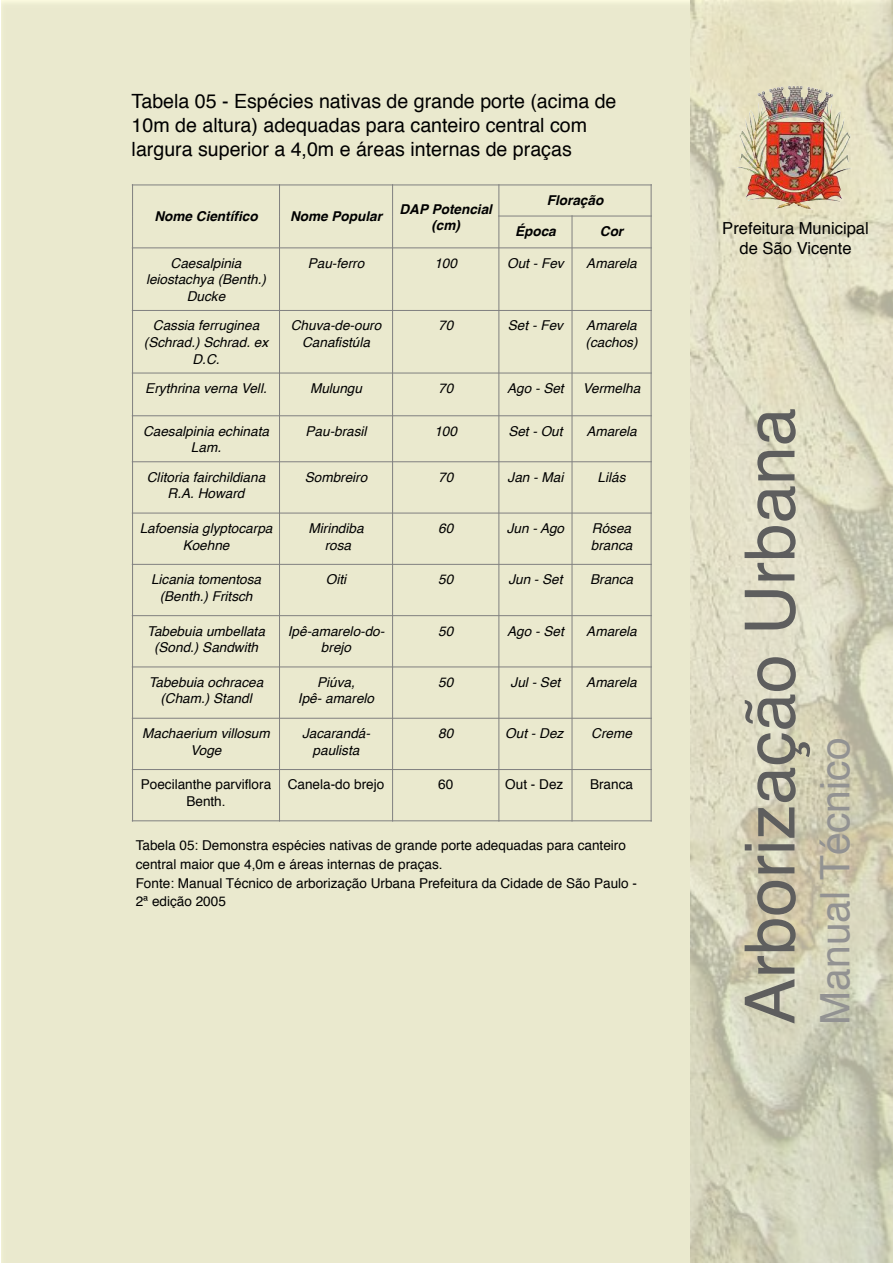
<style>
.page{position:relative;width:893px;height:1263px;background:#fff}
.page>*{position:absolute;margin:0;border:0;box-sizing:border-box;transform-origin:0 0}
.t1{font:69.3px "Helvetica";color:#5e5e5e}
.t2{font:40.65px "Helvetica";color:#929292}
.t3{font:19.65px/24.2px "Helvetica";color:#000}
.t4{font:16.65px/19.6px "Helvetica";color:#000;text-align:center}
.t5{font:italic 13.5px/16.6px "Helvetica";color:#000;text-align:center}
.t6{font:13.5px/18.8px "Helvetica";color:#000;text-align:center}
.t7{font:italic 700 13.5px/16.6px "Helvetica";color:#000;text-align:center}
</style>
<div class="page">
<div style="left:1px;top:0;width:892px;height:1263px;background:#eae9ce"></div>
<img style="left:691px;top:0;width:202px;height:1263px">
<hr style="left:279px;top:184px;width:1px;height:32px;background:#808080">
<hr style="left:279px;top:216px;width:1px;height:32px;background:#808080">
<hr style="left:279px;top:248px;width:1px;height:573px;background:#808080">
<hr style="left:392px;top:184px;width:1px;height:32px;background:#808080">
<hr style="left:392px;top:216px;width:1px;height:32px;background:#808080">
<hr style="left:392px;top:248px;width:1px;height:573px;background:#808080">
<hr style="left:498px;top:184px;width:1px;height:32px;background:#808080">
<hr style="left:498px;top:216px;width:1px;height:32px;background:#808080">
<hr style="left:498px;top:248px;width:1px;height:573px;background:#808080">
<hr style="left:572px;top:215px;width:1px;height:33px;background:#808080">
<hr style="left:572px;top:248px;width:1px;height:573px;background:#808080">
<hr style="left:498px;top:216px;width:154px;height:1px;background:#808080">
<hr style="left:132px;top:247px;width:520px;height:1px;background:#808080">
<hr style="left:132px;top:310px;width:520px;height:1px;background:#808080">
<hr style="left:132px;top:373px;width:520px;height:1px;background:#808080">
<hr style="left:132px;top:415px;width:520px;height:1px;background:#808080">
<hr style="left:132px;top:461px;width:520px;height:1px;background:#808080">
<hr style="left:132px;top:513px;width:520px;height:1px;background:#808080">
<hr style="left:132px;top:564px;width:520px;height:1px;background:#808080">
<hr style="left:132px;top:615px;width:520px;height:1px;background:#808080">
<hr style="left:132px;top:666px;width:520px;height:1px;background:#808080">
<hr style="left:132px;top:718px;width:520px;height:1px;background:#808080">
<hr style="left:132px;top:769px;width:520px;height:1px;background:#808080">
<hr style="left:132px;top:184px;width:1px;height:32px;background:#808080">
<hr style="left:132px;top:216px;width:1px;height:32px;background:#808080">
<hr style="left:132px;top:248px;width:1px;height:573px;background:#808080">
<hr style="left:651px;top:184px;width:1px;height:32px;background:#808080">
<hr style="left:651px;top:216px;width:1px;height:32px;background:#808080">
<hr style="left:651px;top:248px;width:1px;height:573px;background:#808080">
<hr style="left:132px;top:185px;width:148px;height:1px;background:#808080">
<hr style="left:280px;top:185px;width:219px;height:1px;background:#808080">
<hr style="left:499px;top:185px;width:73px;height:1px;background:#808080">
<hr style="left:572px;top:185px;width:80px;height:1px;background:#808080">
<hr style="left:132px;top:820px;width:520px;height:1px;background:#808080">
<img style="left:736px;top:84px;width:118px;height:129px">
<h3 class="t3" style="left:132px;top:90px;width:486px">Tabela 05 - Espécies nativas de grande porte (acima de<br>10m de altura) adequadas para canteiro central com largura superior a 4,0m e áreas internas de praças</h3>
<p class="t7" style="left:154px;top:208px;width:105px">Nome Científico</p>
<p class="t7" style="left:290px;top:208px;width:93px">Nome Popular</p>
<p class="t7" style="left:399px;top:201px;width:94px">DAP Potencial (cm)</p>
<p class="t7" style="left:547px;top:192px;width:58px">Floração</p>
<p class="t7" style="left:515px;top:223px;width:42px">Época</p>
<p class="t7" style="left:600px;top:223px;width:25px">Cor</p>
<p class="t5" style="left:146px;top:255px;width:121px">Caesalpinia leiostachya (Benth.)<br>Ducke</p>
<p class="t5" style="left:308px;top:255px;width:58px">Pau-ferro</p>
<p class="t5" style="left:434px;top:255px;width:24px">100</p>
<p class="t5" style="left:507px;top:255px;width:58px">Out - Fev</p>
<p class="t5" style="left:586px;top:255px;width:52px">Amarela</p>
<p class="t5" style="left:144px;top:318px;width:126px">Cassia ferruginea (Schrad.) Schrad. ex<br>D.C.</p>
<p class="t5" style="left:291px;top:318px;width:92px">Chuva-de-ouro<br>Canafistúla</p>
<p class="t5" style="left:438px;top:318px;width:17px">70</p>
<p class="t5" style="left:508px;top:318px;width:57px">Set - Fev</p>
<p class="t5" style="left:586px;top:318px;width:54px;text-align:left">Amarela (cachos)</p>
<p class="t5" style="left:145px;top:380px;width:123px">Erythrina verna Vell.</p>
<p class="t5" style="left:310px;top:380px;width:54px">Mulungu</p>
<p class="t5" style="left:438px;top:380px;width:17px">70</p>
<p class="t5" style="left:507px;top:380px;width:58px">Ago - Set</p>
<p class="t5" style="left:583px;top:380px;width:59px">Vermelha</p>
<p class="t5" style="left:143px;top:423px;width:127px">Caesalpinia echinata<br>Lam.</p>
<p class="t5" style="left:306px;top:423px;width:63px">Pau-brasil</p>
<p class="t5" style="left:434px;top:423px;width:24px">100</p>
<p class="t5" style="left:508px;top:423px;width:56px">Set - Out</p>
<p class="t5" style="left:586px;top:423px;width:52px">Amarela</p>
<p class="t5" style="left:147px;top:469px;width:120px">Clitoria fairchildiana<br>R.A. Howard</p>
<p class="t5" style="left:305px;top:469px;width:64px">Sombreiro</p>
<p class="t5" style="left:438px;top:469px;width:17px">70</p>
<p class="t5" style="left:508px;top:469px;width:57px">Jan - Mai</p>
<p class="t5" style="left:598px;top:469px;width:29px">Lilás</p>
<p class="t5" style="left:140px;top:520px;width:134px">Lafoensia glyptocarpa<br>Koehne</p>
<p class="t5" style="left:309px;top:520px;width:57px">Mirindiba rosa</p>
<p class="t5" style="left:438px;top:520px;width:17px">60</p>
<p class="t5" style="left:507px;top:520px;width:59px">Jun - Ago</p>
<p class="t5" style="left:591px;top:520px;width:43px;text-align:left">Rósea branca</p>
<p class="t5" style="left:151px;top:571px;width:112px">Licania tomentosa (Benth.) Fritsch</p>
<p class="t5" style="left:326px;top:571px;width:22px">Oiti</p>
<p class="t5" style="left:438px;top:571px;width:17px">50</p>
<p class="t5" style="left:508px;top:571px;width:56px">Jun - Set</p>
<p class="t5" style="left:590px;top:571px;width:44px">Branca</p>
<p class="t5" style="left:147px;top:623px;width:119px">Tabebuia umbellata (Sond.) Sandwith</p>
<p class="t5" style="left:288px;top:623px;width:98px">Ipê-amarelo-do&shy;brejo</p>
<p class="t5" style="left:438px;top:623px;width:17px">50</p>
<p class="t5" style="left:507px;top:623px;width:58px">Ago - Set</p>
<p class="t5" style="left:586px;top:623px;width:52px">Amarela</p>
<p class="t5" style="left:149px;top:674px;width:116px">Tabebuia ochracea (Cham.) Standl</p>
<p class="t5" style="left:298px;top:674px;width:78px">Piúva,<br>Ipê- amarelo</p>
<p class="t5" style="left:438px;top:674px;width:17px">50</p>
<p class="t5" style="left:511px;top:674px;width:51px">Jul - Set</p>
<p class="t5" style="left:586px;top:674px;width:52px">Amarela</p>
<p class="t5" style="left:142px;top:725px;width:129px">Machaerium villosum<br>Voge</p>
<p class="t5" style="left:302px;top:725px;width:70px">Jacarandá&shy;paulista</p>
<p class="t5" style="left:438px;top:725px;width:17px">80</p>
<p class="t5" style="left:505px;top:725px;width:60px">Out - Dez</p>
<p class="t5" style="left:591px;top:725px;width:42px">Creme</p>
<p class="t6" style="left:141px;top:777px;width:132px;line-height:16.6px">Poecilanthe parviflora<br>Benth.</p>
<p class="t6" style="left:288px;top:776px;width:98px">Canela-do brejo</p>
<p class="t6" style="left:438px;top:776px;width:17px">60</p>
<p class="t6" style="left:505px;top:776px;width:60px">Out - Dez</p>
<p class="t6" style="left:590px;top:776px;width:44px">Branca</p>
<p class="t6" style="left:136px;top:836px;width:503px;text-align:left">Tabela 05: Demonstra espécies nativas de grande porte adequadas para canteiro central maior que 4,0m e áreas internas de praças.<br>Fonte: Manual Técnico de arborização Urbana Prefeitura da Cidade de São Paulo - 2ª edição 2005</p>
<p class="t4" style="left:722px;top:219px;width:148px">Prefeitura Municipal de São Vicente</p>
<h1 class="t1" style="left:717px;top:1024px;width:618px;rotate:-90deg">Arborização Urbana</h1>
<h2 class="t2" style="left:804px;top:1024px;width:288px;rotate:-90deg">Manual Técnico</h2>
</div>
